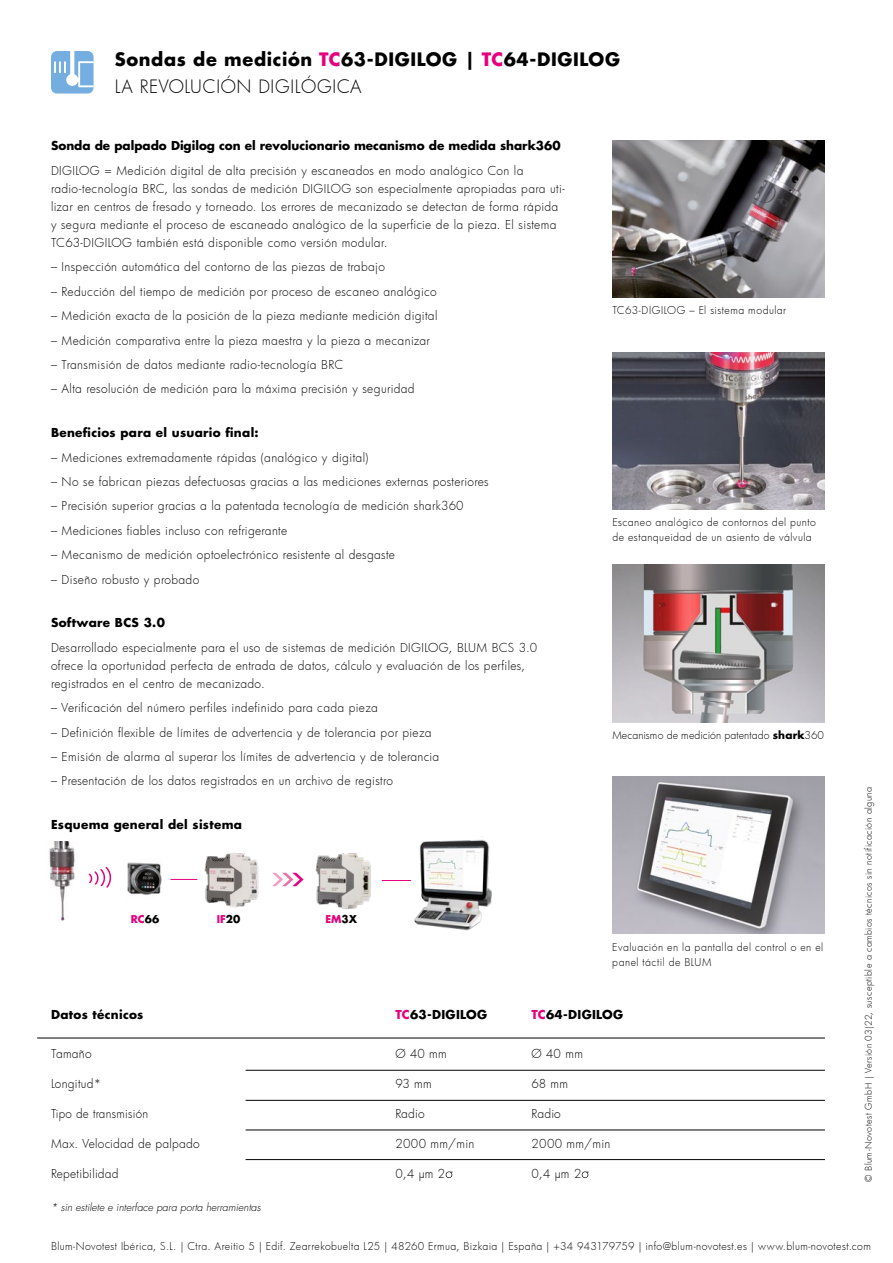
<style>
.page{position:relative;width:893px;height:1263px;background:#fff}
.page>*{position:absolute;margin:0;border:0;box-sizing:border-box;transform-origin:0 0}
.t1{font:700 18px "Futura LT Pro";letter-spacing:.035em;color:#000}
.t2{font:300 18px "Futura";letter-spacing:.035em;color:#000}
.t3{font:300 12px/18px "Futura";letter-spacing:.03em;color:#000}
.t4{font:700 12px "Futura LT Pro";letter-spacing:.025em;color:#000}
.t5{font:700 12px "Futura LT Pro";color:#000}
.t6{font:300 10.5px/15px "Futura";letter-spacing:.04em;color:#000}
.t7{font:italic 300 10.5px "Futura LT Pro";color:#000}
.t8{font:300 10.5px "Futura";letter-spacing:.01em;color:#000}
.t9{font:700 10.5px "Futura LT Pro";color:#e6007d}
.t10{font:300 9px "Futura";letter-spacing:.045em;color:#000}
.s1{color:#e6007d}
.s2{color:#000}
.s3{font-family:"Futura LT Pro";font-weight:700}
</style>
<div class="page">
<img style="left:612px;top:565px;width:213px;height:157px">
<div style="left:51px;top:51px;width:43px;height:43px;background:#74addf;border-radius:6px"></div>
<svg style="left:54px;top:51px;width:40px;height:36px"></svg>
<img style="left:612px;top:352px;width:213px;height:158px">
<img style="left:612px;top:140px;width:213px;height:158px">
<img style="left:204px;top:853px;width:55px;height:55px">
<img style="left:414px;top:840px;width:78px;height:91px">
<svg style="left:382px;top:880px;width:29px;height:1px"></svg>
<img style="left:127px;top:862px;width:35px;height:33px">
<svg style="left:88px;top:866px;width:24px;height:22px"></svg>
<svg style="left:170px;top:879px;width:27px;height:1px"></svg>
<img style="left:49px;top:841px;width:26px;height:80px">
<img style="left:315px;top:853px;width:56px;height:56px">
<svg style="left:272px;top:873px;width:32px;height:13px"></svg>
<img style="left:612px;top:776px;width:213px;height:157px">
<hr style="left:37px;top:1038px;width:788px;height:1px;background:#000">
<hr style="left:246px;top:1100px;width:579px;height:1px;background:#000">
<hr style="left:246px;top:1130px;width:579px;height:1px;background:#000">
<hr style="left:246px;top:1159px;width:579px;height:1px;background:#000">
<svg style="left:446px;top:1171px;width:7px;height:7px"></svg>
<svg style="left:582px;top:1171px;width:7px;height:7px"></svg>
<hr style="left:246px;top:1070px;width:579px;height:1px;background:#000">
<h1 class="t1" style="left:115px;top:45px;width:507px">Sondas de medición <span class="s1">TC</span>63-DIGILOG | <span class="s1">TC</span>64-DIGILOG</h1>
<h1 class="t2" style="left:115px;top:74px;width:248px">LA REVOLUCIÓN DIGILÓGICA</h1>
<p class="t5" style="left:51px;top:136px;width:511px">Sonda de palpado Digilog con el revolucionario mecanismo de medida shark360</p>
<p class="t3" style="left:51px;top:161px;width:515px">DIGILOG = Medición digital de alta precisión y escaneados en modo analógico Con la radio-tecnología BRC, las sondas de medición DIGILOG son especialmente apropiadas para uti&shy;lizar en centros de fresado y torneado. Los errores de mecanizado se detectan de forma rápida y segura mediante el proceso de escaneado analógico de la superficie de la pieza. El sistema TC63-DIGILOG también está disponible como versión modular.</p>
<p class="t3" style="left:51px;top:258px;width:335px">– Inspección automática del contorno de las piezas de trabajo</p>
<p class="t3" style="left:51px;top:282px;width:387px">– Reducción del tiempo de medición por proceso de escaneo analógico</p>
<p class="t3" style="left:51px;top:307px;width:388px">– Medición exacta de la posición de la pieza mediante medición digital</p>
<p class="t3" style="left:51px;top:331px;width:380px">– Medición comparativa entre la pieza maestra y la pieza a mecanizar</p>
<p class="t3" style="left:51px;top:355px;width:294px">– Transmisión de datos mediante radio-tecnología BRC</p>
<p class="t3" style="left:51px;top:380px;width:365px">– Alta resolución de medición para la máxima precisión y seguridad</p>
<p class="t4" style="left:51px;top:423px;width:209px">Beneficios para el usuario final:</p>
<p class="t3" style="left:51px;top:448px;width:319px">– Mediciones extremadamente rápidas (analógico y digital)</p>
<p class="t3" style="left:51px;top:472px;width:439px">– No se fabrican piezas defectuosas gracias a las mediciones externas posteriores</p>
<p class="t3" style="left:51px;top:497px;width:414px">– Precisión superior gracias a la patentada tecnología de medición shark360</p>
<p class="t3" style="left:51px;top:521px;width:238px">– Mediciones fiables incluso con refrigerante</p>
<p class="t3" style="left:51px;top:546px;width:346px">– Mecanismo de medición optoelectrónico resistente al desgaste</p>
<p class="t3" style="left:51px;top:570px;width:150px">– Diseño robusto y probado</p>
<p class="t4" style="left:51px;top:613px;width:115px">Software BCS 3.0</p>
<p class="t3" style="left:51px;top:638px;width:488px">Desarrollado especialmente para el uso de sistemas de medición DIGILOG, BLUM BCS 3.0 ofrece la oportunidad perfecta de entrada de datos, cálculo y evaluación de los perfiles, registrados en el centro de mecanizado.</p>
<p class="t3" style="left:51px;top:699px;width:328px">– Verificación del número perfiles indefinido para cada pieza</p>
<p class="t3" style="left:51px;top:723px;width:382px">– Definición flexible de límites de advertencia y de tolerancia por pieza</p>
<p class="t3" style="left:51px;top:747px;width:390px">– Emisión de alarma al superar los límites de advertencia y de tolerancia</p>
<p class="t3" style="left:51px;top:771px;width:344px">– Presentación de los datos registrados en un archivo de registro</p>
<p class="t4" style="left:51px;top:815px;width:192px">Esquema general del sistema</p>
<p class="t9" style="left:131px;top:911px;width:30px">RC<span class="s2">66</span></p>
<p class="t9" style="left:217px;top:911px;width:25px">IF<span class="s2">20</span></p>
<p class="t9" style="left:325px;top:911px;width:33px">EM<span class="s2">3X</span></p>
<p class="t6" style="left:612px;top:303px;width:175px">TC63-DIGILOG – El sistema modular</p>
<p class="t6" style="left:612px;top:515px;width:205px">Escaneo analógico de contornos del punto de estanqueidad de un asiento de válvula</p>
<p class="t8" style="left:612px;top:728px;width:213px">Mecanismo de medición patentado <span class="s3">shark</span>360</p>
<p class="t6" style="left:612px;top:939px;width:213px">Evaluación en la pantalla del control o en el panel táctil de BLUM</p>
<p class="t4" style="left:51px;top:1005px;width:94px">Datos técnicos</p>
<p class="t4" style="left:395px;top:1005px;width:93px"><span class="s1">TC</span>63-DIGILOG</p>
<p class="t4" style="left:532px;top:1005px;width:93px"><span class="s1">TC</span>64-DIGILOG</p>
<p class="t3" style="left:51px;top:1044px;width:42px">Tamaño</p>
<p class="t3" style="left:395px;top:1044px;width:53px">Ø 40 mm</p>
<p class="t3" style="left:532px;top:1044px;width:53px">Ø 40 mm</p>
<p class="t3" style="left:51px;top:1074px;width:52px">Longitud*</p>
<p class="t3" style="left:395px;top:1074px;width:38px">93 mm</p>
<p class="t3" style="left:532px;top:1074px;width:38px">68 mm</p>
<p class="t3" style="left:51px;top:1104px;width:99px">Tipo de transmisión</p>
<p class="t3" style="left:395px;top:1104px;width:31px">Radio</p>
<p class="t3" style="left:531px;top:1104px;width:31px">Radio</p>
<p class="t3" style="left:51px;top:1134px;width:150px">Max. Velocidad de palpado</p>
<p class="t3" style="left:395px;top:1134px;width:80px">2000 mm/min</p>
<p class="t3" style="left:532px;top:1134px;width:80px">2000 mm/min</p>
<p class="t3" style="left:51px;top:1164px;width:69px">Repetibilidad</p>
<p class="t3" style="left:395px;top:1164px;width:51px">0,4 μm 2</p>
<p class="t3" style="left:531px;top:1164px;width:51px">0,4 μm 2</p>
<p class="t7" style="left:51px;top:1200px;width:211px">* sin estilete e interface para porta herramientas</p>
<p class="t10" style="left:862px;top:1181px;width:396px;rotate:-90deg">© Blum-Novotest GmbH | Versión 03|22, susceptible a cambios técnicos sin notificación alguna</p>
<p class="t6" style="left:51px;top:1238px;width:821px">Blum-Novotest Ibérica, S.L. | Ctra. Areitio 5 | Edif. Zearrekobuelta L25 | 48260 Ermua, Bizkaia | España | +34 943179759 | info@blum-novotest.es | www.blum-novotest.com</p>
</div>
